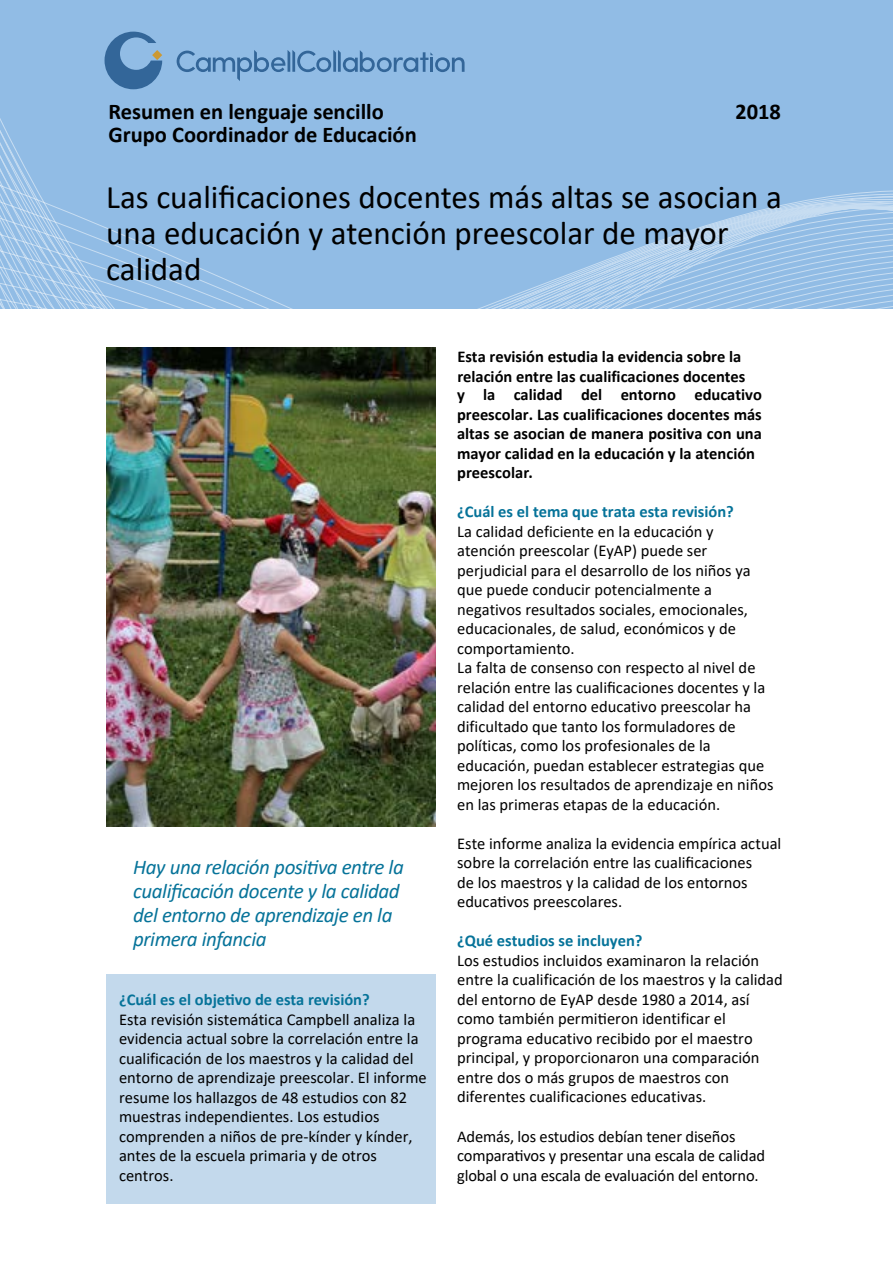
<style>
.page{position:relative;width:893px;height:1263px;background:#fff}
.page>*{position:absolute;margin:0;border:0;box-sizing:border-box;transform-origin:0 0}
.t1{font:33px/36px "Calibri";color:#000}
.t2{font:700 22.5px "Calibri";color:#000}
.t3{font:italic 21px/24px "Calibri";letter-spacing:-.02em;color:#067399}
.t4{font:16.5px/19.5px "Calibri";color:#000}
.t5{font:700 16.5px/19.4px "Calibri";color:#000}
.t6{font:700 16.5px "Calibri";color:#067399}
</style>
<div class="page">
<div style="left:0;top:0;width:893px;height:308px;background:#91bce5"></div>
<svg style="left:0;top:89px;width:893px;height:220px"></svg>
<div style="left:106px;top:974px;width:330px;height:229px;background:#c3d9ec"></div>
<img style="left:106px;top:347px;width:330px;height:479px">
<svg style="left:105px;top:32px;width:57px;height:57px"></svg>
<svg style="left:177px;top:50px;width:288px;height:31px"></svg>
<h2 class="t2" style="left:108px;top:96px;width:277px">Resumen en lenguaje sencillo</h2>
<h2 class="t2" style="left:736px;top:96px;width:47px">2018</h2>
<h2 class="t2" style="left:108px;top:118px;width:310px">Grupo Coordinador de Educación</h2>
<h1 class="t1" style="left:106px;top:179px;width:677px">Las cualificaciones docentes más altas se asocian a una educación y atención preescolar de mayor calidad</h1>
<p class="t3" style="left:133px;top:854px;width:272px">Hay una relación positiva entre la cualificación docente y la calidad del entorno de aprendizaje en la primera infancia</p>
<p class="t6" style="left:119px;top:988px;width:252px">¿Cuál es el objetivo de esta revisión?</p>
<p class="t4" style="left:119px;top:1009px;width:309px">Esta revisión sistemática Campbell analiza la evidencia actual sobre la correlación entre la cualificación de los maestros y la calidad del entorno de aprendizaje preescolar. El informe resume los hallazgos de 48 estudios con 82 muestras independientes. Los estudios comprenden a niños de pre-kínder y kínder, antes de la escuela primaria y de otros centros.</p>
<p class="t5" style="left:457px;top:347px;width:306px">Esta revisión estudia la evidencia sobre la relación entre las cualificaciones docentes<br>y la calidad del entorno educativo preescolar. Las cualificaciones docentes más altas se asocian de manera positiva con una mayor calidad en la educación y la atención preescolar.</p>
<p class="t6" style="left:457px;top:500px;width:278px">¿Cuál es el tema que trata esta revisión?</p>
<p class="t4" style="left:457px;top:521px;width:318px">La calidad deficiente en la educación y atención preescolar (EyAP) puede ser perjudicial para el desarrollo de los niños ya que puede conducir potencialmente a negativos resultados sociales, emocionales, educacionales, de salud, económicos y de comportamiento.<br>La falta de consenso con respecto al nivel de relación entre las cualificaciones docentes y la calidad del entorno educativo preescolar ha dificultado que tanto los formuladores de políticas, como los profesionales de la educación, puedan establecer estrategias que mejoren los resultados de aprendizaje en niños en las primeras etapas de la educación.</p>
<p class="t4" style="left:457px;top:833px;width:326px">Este informe analiza la evidencia empírica actual sobre la correlación entre las cualificaciones<br>de los maestros y la calidad de los entornos educativos preescolares.</p>
<p class="t6" style="left:457px;top:929px;width:187px">¿Qué estudios se incluyen?</p>
<p class="t4" style="left:457px;top:950px;width:327px">Los estudios incluidos examinaron la relación entre la cualificación de los maestros y la calidad del entorno de EyAP desde 1980 a 2014, así como también permitieron identificar el programa educativo recibido por el maestro principal, y proporcionaron una comparación entre dos o más grupos de maestros con diferentes cualificaciones educativas.</p>
<p class="t4" style="left:457px;top:1126px;width:309px">Además, los estudios debían tener diseños comparativos y presentar una escala de calidad global o una escala de evaluación del entorno.</p>
</div>
